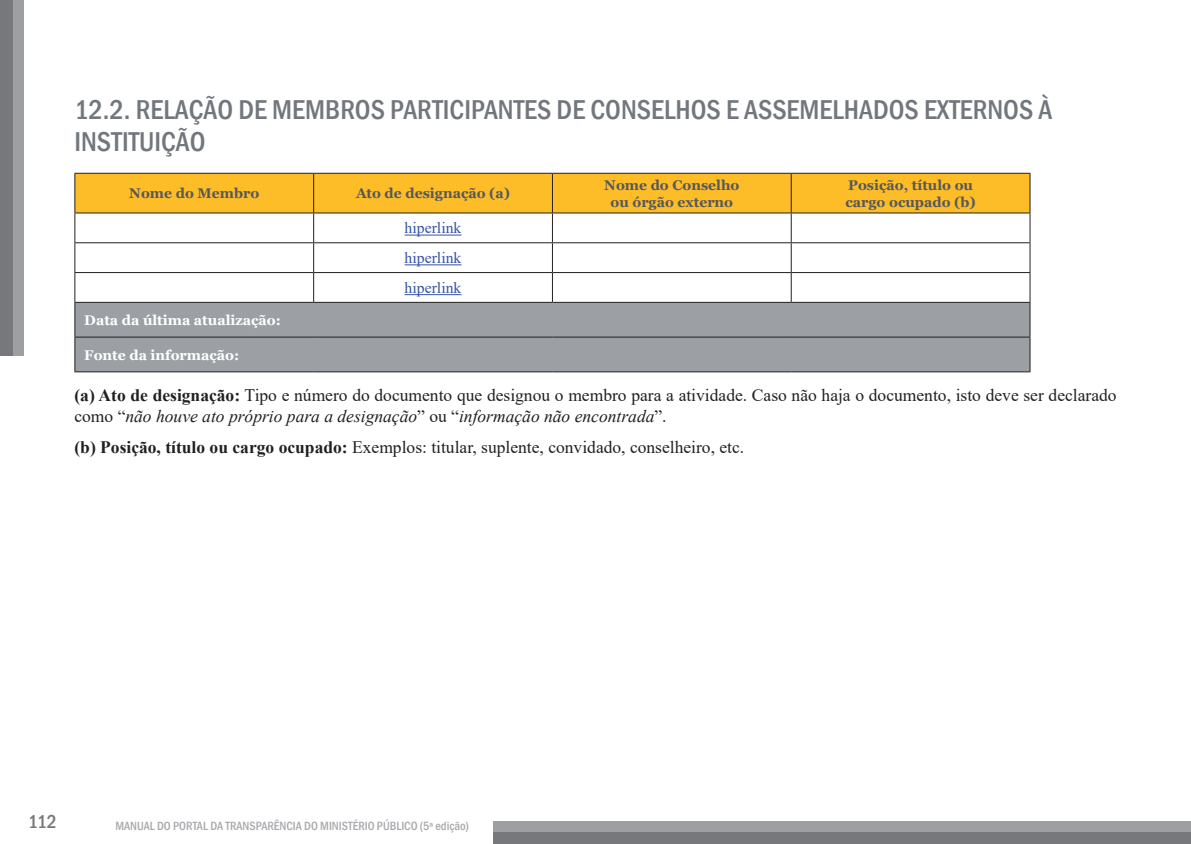
<style>
.page{position:relative;width:1191px;height:844px;background:#fff}
.page>*{position:absolute;margin:0;border:0;box-sizing:border-box;transform-origin:0 0}
.t1{font:500 condensed 28px/31.5px "Franklin Gothic";color:#72767d}
.t2{font:500 condensed 19.25px "Franklin Gothic";color:#76787b}
.t3{font:17.5px/21px "Times New Roman";color:#231f20}
.t4{font:15.75px/29.8px "Times New Roman";color:#3653a3;text-align:justify}
.t5{font:700 14px/16.8px "Georgia";color:#57585a;text-align:center}
.t6{font:700 14px "Georgia";color:#fff}
.t7{font:500 condensed 12.25px "Franklin Gothic";color:#a8a9ad}
.s1{font-weight:700}
.s2{font-style:italic}
</style>
<div class="page">
<div style="left:0;top:0;width:13px;height:356px;background:#76787b"></div>
<div style="left:13px;top:0;width:10px;height:356px;background:#9d9fa2"></div>
<div style="left:493px;top:831px;width:698px;height:12px;background:#76787b"></div>
<div style="left:493px;top:821px;width:698px;height:10px;background:#9d9fa2"></div>
<div style="left:75px;top:303px;width:954px;height:68px;background:#9ca0a4"></div>
<svg style="left:74px;top:173px;width:956px;height:129px"></svg>
<hr style="left:74px;top:336px;width:240px;height:1px;background:#231f20">
<hr style="left:314px;top:336px;width:238px;height:1px;background:#231f20">
<hr style="left:552px;top:336px;width:239px;height:1px;background:#231f20">
<hr style="left:791px;top:336px;width:239px;height:1px;background:#231f20">
<hr style="left:74px;top:302px;width:240px;height:1px;background:#231f20">
<hr style="left:74px;top:303px;width:1px;height:33px;background:#231f20">
<hr style="left:314px;top:302px;width:238px;height:1px;background:#231f20">
<hr style="left:552px;top:302px;width:239px;height:1px;background:#231f20">
<hr style="left:791px;top:302px;width:239px;height:1px;background:#231f20">
<hr style="left:1029px;top:303px;width:1px;height:33px;background:#231f20">
<hr style="left:74px;top:337px;width:1px;height:34px;background:#231f20">
<hr style="left:1029px;top:337px;width:1px;height:34px;background:#231f20">
<hr style="left:74px;top:371px;width:240px;height:1px;background:#231f20">
<hr style="left:314px;top:371px;width:238px;height:1px;background:#231f20">
<hr style="left:552px;top:371px;width:239px;height:1px;background:#231f20">
<hr style="left:791px;top:371px;width:239px;height:1px;background:#231f20">
<hr style="left:404px;top:234px;width:57px;height:1px;background:#3653a3">
<hr style="left:404px;top:264px;width:57px;height:1px;background:#3653a3">
<hr style="left:404px;top:294px;width:57px;height:1px;background:#3653a3">
<h1 class="t1" style="left:74px;top:94px;width:979px">12.2. RELAÇÃO DE MEMBROS PARTICIPANTES DE CONSELHOS E ASSEMELHADOS EXTERNOS À<br>INSTITUIÇÃO</h1>
<p class="t5" style="left:129px;top:185px;width:131px">Nome do Membro</p>
<p class="t5" style="left:356px;top:185px;width:156px">Ato de designação (a)</p>
<p class="t5" style="left:604px;top:177px;width:137px">Nome do Conselho ou órgão externo</p>
<p class="t5" style="left:845px;top:177px;width:132px;text-align:left">Posição, título ou cargo ocupado (b)</p>
<p class="t4" style="left:404px;top:213px;width:58px">hiperlink hiperlink hiperlink</p>
<p class="t6" style="left:84px;top:311px;width:198px">Data da última atualização:</p>
<p class="t6" style="left:84px;top:346px;width:156px">Fonte da informação:</p>
<p class="t3" style="left:74px;top:384px;width:1043px"><span class="s1">(a) Ato de designação:</span> Tipo e número do documento que designou o membro para a atividade. Caso não haja o documento, isto deve ser declarado como “<span class="s2">não houve ato próprio para a designação</span>” ou “<span class="s2">informação não encontrada</span>”.</p>
<p class="t3" style="left:74px;top:436px;width:671px"><span class="s1">(b) Posição, título ou cargo ocupado:</span> Exemplos: titular, suplente, convidado, conselheiro, etc.</p>
<p class="t2" style="left:28px;top:808px;width:30px">112</p>
<p class="t7" style="left:115px;top:818px;width:355px">MANUAL DO PORTAL DA TRANSPARÊNCIA DO MINISTÉRIO PÚBLICO (5ª edição)</p>
</div>
